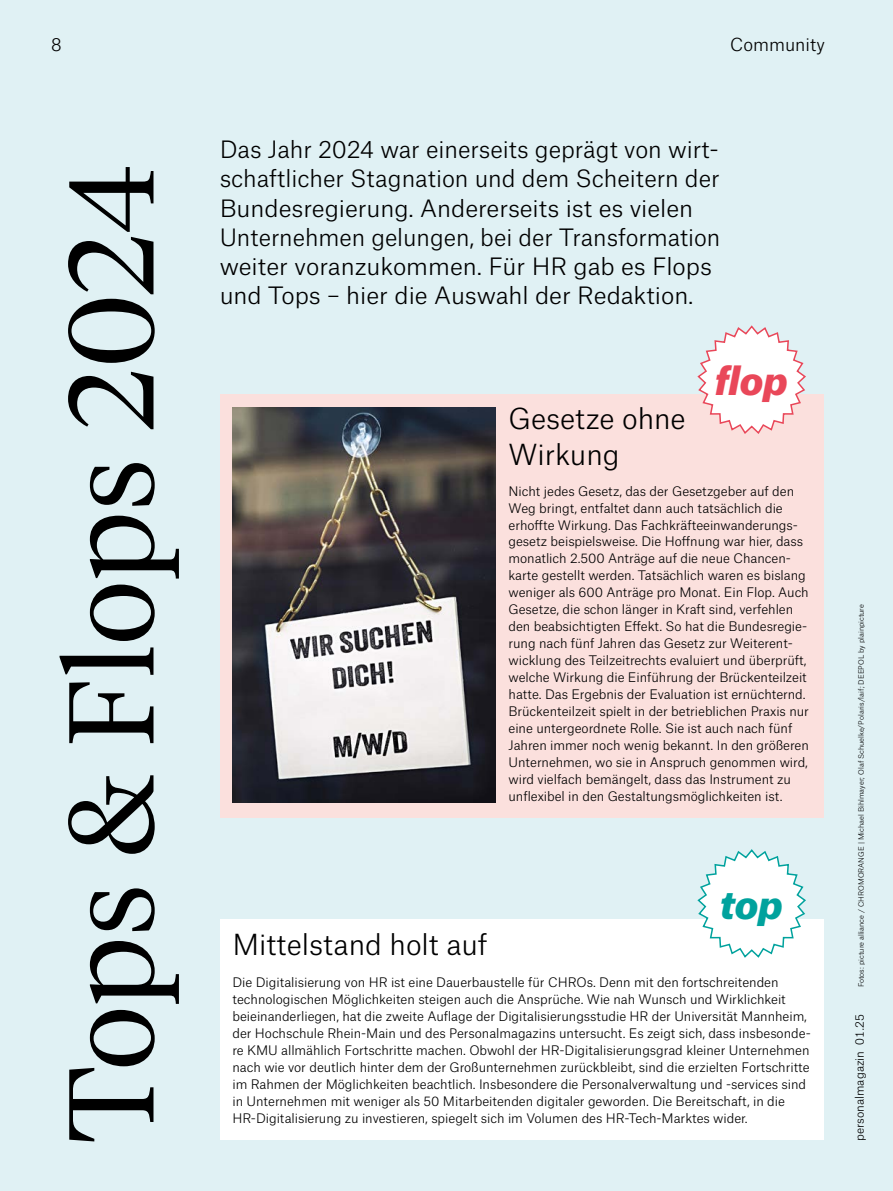
<style>
.page{position:relative;width:893px;height:1191px;background:#e0f1f4}
.page>*{position:absolute;margin:0;border:0;box-sizing:border-box;transform-origin:0 0}
.t1{font:300 120px "Tiempos Headline";letter-spacing:.015em;color:#000}
.t2{font:italic 900 37.5px "Atlas Grotesk";color:#e94759}
.t3{font:italic 900 37.5px "Atlas Grotesk";color:#00a29d}
.t4{font:300 27.75px/36px "Atlas Grotesk";letter-spacing:-.005em;color:#000}
.t5{font:300 22.8px/29.2px "Atlas Grotesk";letter-spacing:-.005em;color:#000}
.t6{font:300 17.25px "Atlas Grotesk";letter-spacing:-.005em;color:#000}
.t7{font:300 12.6px/17px "Atlas Grotesk";letter-spacing:-.005em;color:#000}
.t8{font:300 11.25px "Atlas Grotesk";color:#000}
.t9{font:300 7.05px "Atlas Grotesk";color:#000}
</style>
<div class="page">
<div style="left:220px;top:919px;width:603px;height:221px;background:#fff"></div>
<svg style="left:697px;top:849px;width:109px;height:109px"></svg>
<div style="left:220px;top:394px;width:603px;height:423px;background:#fbe0dd"></div>
<svg style="left:697px;top:325px;width:109px;height:109px"></svg>
<img style="left:232px;top:407px;width:264px;height:396px">
<h3 class="t6" style="left:51px;top:31px;width:12px">8</h3>
<h1 class="t1" style="left:30px;top:1143px;width:980px;rotate:-90deg">Tops &amp; Flops 2024</h1>
<h3 class="t6" style="left:730px;top:31px;width:96px">Community</h3>
<p class="t5" style="left:220px;top:133px;width:502px">Das Jahr 2024 war einerseits geprägt von wirt&shy;schaftlicher Stagnation und dem Scheitern der Bundesregierung. Andererseits ist es vielen Unternehmen gelungen, bei der Transformation weiter voranzukommen. Für HR gab es Flops und Tops – hier die Auswahl der Redaktion.</p>
<h2 class="t2" style="left:715px;top:349px;width:74px">flop</h2>
<h3 class="t4" style="left:509px;top:398px;width:179px">Gesetze ohne<br>Wirkung</h3>
<p class="t7" style="left:509px;top:481px;width:302px">Nicht jedes Gesetz, das der Gesetzgeber auf den Weg bringt, entfaltet dann auch tatsächlich die erhoffte Wirkung. Das Fachkräfteeinwanderungs&shy;gesetz beispielsweise. Die Hoffnung war hier, dass monatlich 2.500 Anträge auf die neue Chancen&shy;karte gestellt werden. Tatsächlich waren es bislang weniger als 600 Anträge pro Monat. Ein Flop. Auch Gesetze, die schon länger in Kraft sind, verfehlen den beabsichtigten Effekt. So hat die Bundesregie&shy;rung nach fünf Jahren das Gesetz zur Weiterent&shy;wicklung des Teilzeitrechts evaluiert und überprüft, welche Wirkung die Einführung der Brückenteilzeit hatte. Das Ergebnis der Evaluation ist ernüchternd.<br>Brückenteilzeit spielt in der betrieblichen Praxis nur eine untergeordnete Rolle. Sie ist auch nach fünf Jahren immer noch wenig bekannt. In den größeren Unternehmen, wo sie in Anspruch genommen wird, wird vielfach bemängelt, dass das Instrument zu unflexibel in den Gestaltungsmöglichkeiten ist.</p>
<h2 class="t3" style="left:720px;top:873px;width:64px">top</h2>
<h3 class="t4" style="left:232px;top:923px;width:257px">Mittelstand holt auf</h3>
<p class="t7" style="left:232px;top:972px;width:580px">Die Digitalisierung von HR ist eine Dauerbaustelle für CHROs. Denn mit den fortschreitenden technologischen Möglichkeiten steigen auch die Ansprüche. Wie nah Wunsch und Wirklichkeit beieinanderliegen, hat die zweite Auflage der Digitalisierungsstudie HR der Universität Mannheim, der Hochschule Rhein-Main und des Personalmagazins untersucht. Es zeigt sich, dass insbesonde&shy;re KMU allmählich Fortschritte machen. Obwohl der HR-Digitalisierungsgrad kleiner Unternehmen nach wie vor deutlich hinter dem der Großunternehmen zurückbleibt, sind die erzielten Fortschritte im Rahmen der Möglichkeiten beachtlich. Insbesondere die Personalverwaltung und -services sind in Unternehmen mit weniger als 50 Mitarbeitenden digitaler geworden. Die Bereitschaft, in die HR-Digitalisierung zu investieren, spiegelt sich im Volumen des HR-Tech-Marktes wider.</p>
<p class="t9" style="left:856px;top:987px;width:385px;rotate:-90deg">Fotos: picture alliance / CHROMORANGE | Michael Bihlmayer; Olaf Schuelke/Polaris/laif; DEEPOL by plainpicture</p>
<p class="t8" style="left:851px;top:1141px;width:128px;rotate:-90deg">personalmagazin 01.25</p>
</div>
